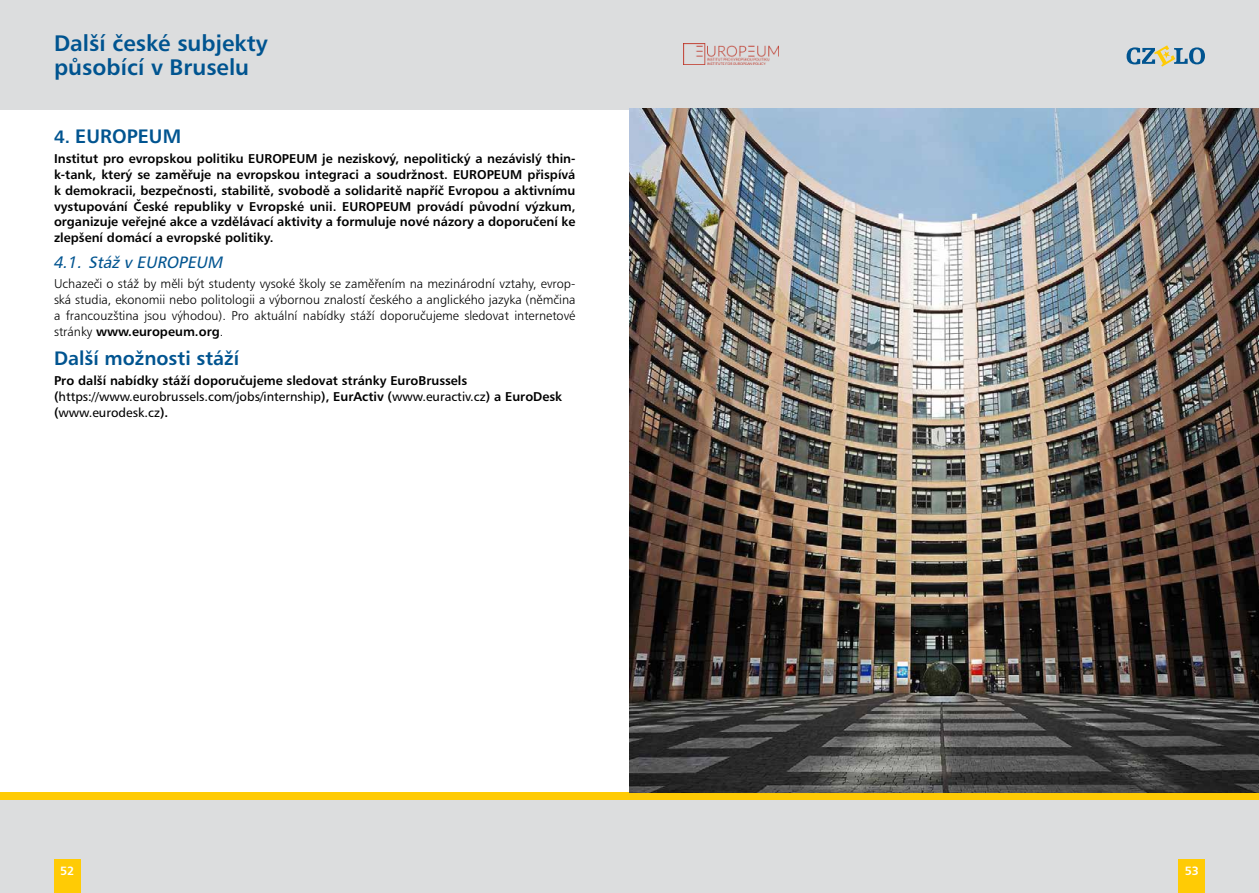
<style>
.page{position:relative;width:1259px;height:893px;background:#fff}
.page>*{position:absolute;margin:0;border:0;box-sizing:border-box;transform-origin:0 0}
.t1{font:22.5px/24px "Humanist 777 AT Bold B";color:#005490}
.t2{font:19.5px "Humanist 777 AT Bold B";color:#005490}
.t3{font:italic 16.5px "Humanist 777 AT Roman B";color:#005490}
.t4{font:12.75px/15.8px "Humanist 777 AT Bold B";color:#000;text-align:justify}
.t5{font:12.75px/15.8px "Humanist 777 AT Light B";color:#000;text-align:justify}
.t6{font:12.75px/15.8px "Humanist 777 AT Roman B";color:#000}
.t7{font:12px "Humanist 777 AT Bold B";color:#fff}
.s1{font-size:18px}
.s2{font-family:"Humanist 777 BT Italic B";font-style:normal}
.s3{font-family:"Humanist 777 AT Light B"}
.s4{font-family:"Humanist 777 AT Bold B"}
</style>
<div class="page">
<div style="left:0;top:799px;width:1259px;height:94px;background:#dcddde"></div>
<div style="left:0;top:793px;width:1259px;height:7px;background:#ffcb05"></div>
<div style="left:54px;top:859px;width:26px;height:34px;background:#ffcb05"></div>
<div style="left:1178px;top:859px;width:27px;height:34px;background:#ffcb05"></div>
<div style="left:0;top:0;width:1259px;height:109px;background:#dcddde"></div>
<img style="left:683px;top:43px;width:95px;height:22px">
<img style="left:629px;top:108px;width:630px;height:685px">
<svg style="left:1126px;top:45px;width:79px;height:22px"></svg>
<h1 class="t1" style="left:54px;top:31px;width:215px">Další české subjekty působící v Bruselu</h1>
<h2 class="t2" style="left:54px;top:124px;width:129px"><span class="s1">4.</span> EUROPEUM</h2>
<p class="t4" style="left:54px;top:151px;width:523px">Institut pro evropskou politiku EUROPEUM je neziskový, nepolitický a nezávislý thin&shy;k-tank, který se zaměřuje na evropskou integraci a soudržnost. EUROPEUM přispívá k demokracii, bezpečnosti, stabilitě, svobodě a solidaritě napříč Evropou a aktivnímu vystupování České republiky v Evropské unii. EUROPEUM provádí původní výzkum, organizuje veřejné akce a vzdělávací aktivity a formuluje nové názory a doporučení ke zlepšení domácí a evropské politiky.</p>
<p class="t3" style="left:54px;top:252px;width:174px"><span class="s2">4 . 1 .</span> Stáž v EUROPEUM</p>
<p class="t5" style="left:54px;top:276px;width:523px">Uchazeči o stáž by měli být studenty vysoké školy se zaměřením na mezinárodní vztahy, evrop&shy;ská studia, ekonomii nebo politologii a výbornou znalostí českého a anglického jazyka (němčina a francouzština jsou výhodou). Pro aktuální nabídky stáží doporučujeme sledovat internetové</p>
<p class="t4" style="left:54px;top:323px;width:171px"><span class="s3">stránky</span> www.europeum.org<span class="s3">.</span></p>
<h2 class="t2" style="left:54px;top:346px;width:187px">Další možnosti stáží</h2>
<p class="t4" style="left:54px;top:373px;width:415px">Pro další nabídky stáží doporučujeme sledovat stránky EuroBrussels</p>
<p class="t6" style="left:54px;top:388px;width:510px"><span class="s4">(</span>https://www. eurobrussels. com/jobs/internship<span class="s4">), EurActiv (</span>www. euractiv. cz<span class="s4">) a EuroDesk (</span>www. eurodesk. cz<span class="s4">).</span></p>
<p class="t7" style="left:60px;top:863px;width:16px">52</p>
<p class="t7" style="left:1184px;top:863px;width:16px">53</p>
</div>
